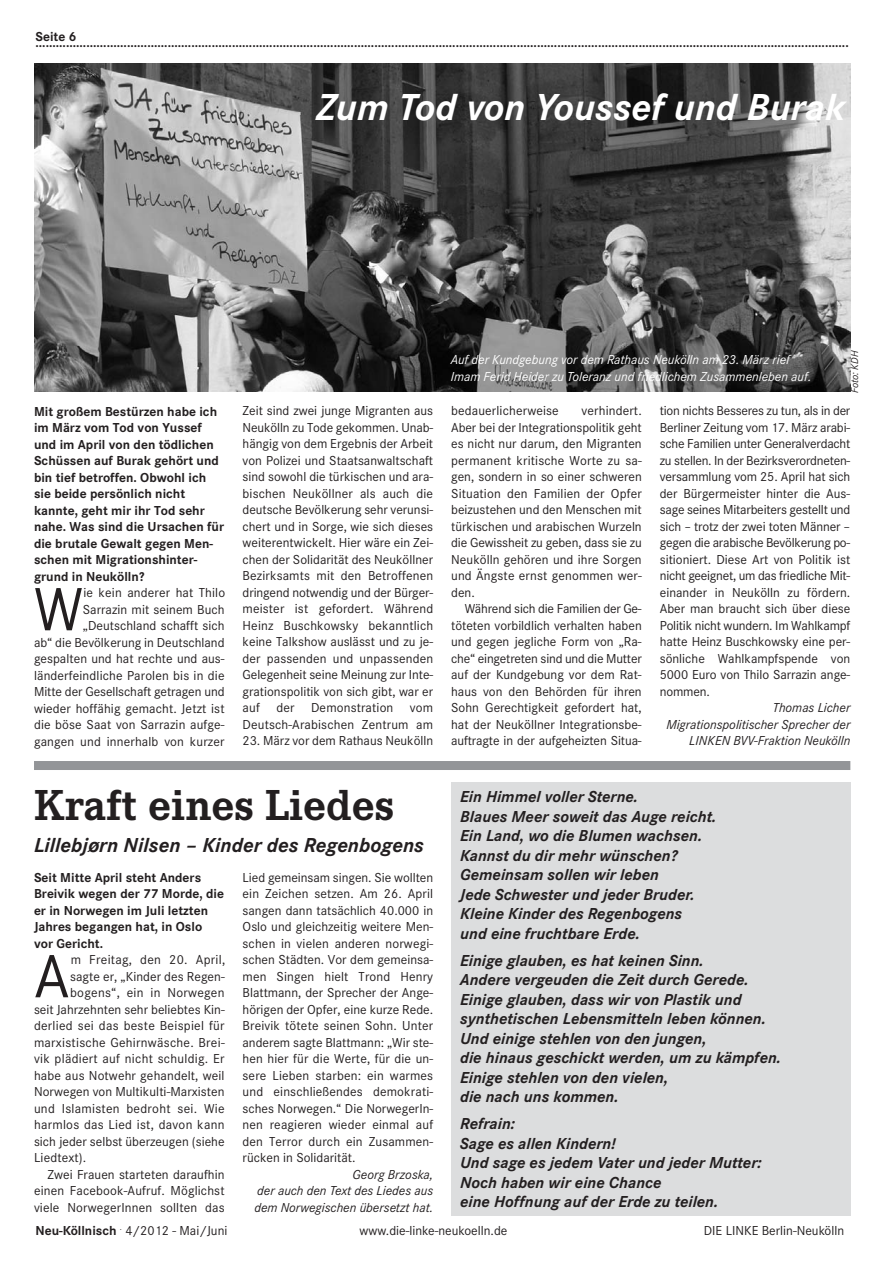
<style>
.page{position:relative;width:894px;height:1263px;background:#fff}
.page>*{position:absolute;margin:0;border:0;box-sizing:border-box;transform-origin:0 0}
.t1{font:63px "Corporate S";color:#231f20}
.t2{font:700 45px "Corporate E";color:#231f20}
.t3{font:italic 700 39px "Corporate S";color:#fff}
.t4{font:italic 700 21px "Corporate S";color:#231f20}
.t5{font:italic 700 16.5px/19.5px "Corporate S";color:#231f20}
.t6{font:13.5px/16.5px "Corporate S";letter-spacing:.01em;color:#231f20;text-align:justify}
.t7{font:700 13.5px/16.5px "Corporate S";color:#231f20}
.t8{font:italic 13.5px/16.5px "Corporate S";color:#231f20;text-align:justify}
.t9{font:italic 13.5px/16.5px "Corporate S";color:#fff}
.t10{font:italic 10.5px "Corporate S";letter-spacing:-.005em;color:#231f20}
.s1{font-weight:700}
</style>
<div class="page">
<div style="left:451px;top:783px;width:399px;height:433px;background:#dcddde"></div>
<div style="left:34px;top:761px;width:816px;height:9px;background:#939598"></div>
<img style="left:34px;top:64px;width:816px;height:327px">
<p class="t7" style="left:36px;top:29px;width:42px">Seite 6</p>
<p class="t7" style="left:36px;top:35px;width:815px">................................................................................................................................................................................................................................................</p>
<h3 class="t3" style="left:316px;top:93px;width:530px">Zum Tod von Youssef und Burak</h3>
<p class="t7" style="left:34px;top:404px;width:192px">Mit großem Bestürzen habe ich im März vom Tod von Yussef und im April von den tödlichen<br>Schüssen auf Burak gehört und bin tief betroffen. Obwohl ich sie beide persönlich nicht kannte, geht mir ihr Tod sehr nahe. Was sind die Ursachen für die brutale Gewalt gegen Men&shy;schen mit Migrationshinter&shy;grund in Neukölln?</p>
<h1 class="t1" style="left:34px;top:588px;width:50px">W</h1>
<p class="t6" style="left:34px;top:586px;width:193px;text-align:right">ie kein anderer hat Thilo<br>Sarrazin mit seinem Buch „Deutschland schafft sich<br>ab“ die Bevölkerung in Deutschland gespalten und hat rechte und aus&shy;länderfeindliche Parolen bis in die<br>Mitte der Gesellschaft getragen und wieder hoffähig gemacht. Jetzt ist die böse Saat von Sarrazin aufge&shy;gangen und innerhalb von kurzer</p>
<p class="t6" style="left:243px;top:404px;width:192px">Zeit sind zwei junge Migranten aus Neukölln zu Tode gekommen. Unab&shy;hängig von dem Ergebnis der Arbeit von Polizei und Staatsanwaltschaft sind sowohl die türkischen und ara&shy;bischen Neuköllner als auch die deutsche Bevölkerung sehr verunsi&shy;chert und in Sorge, wie sich dieses weiterentwickelt. Hier wäre ein Zei&shy;chen der Solidarität des Neuköllner Bezirksamts mit den Betroffenen dringend notwendig und der Bürger&shy;meister ist gefordert. Während Heinz Buschkowsky bekanntlich keine Talkshow auslässt und zu je&shy;der passenden und unpassenden Gelegenheit seine Meinung zur Inte&shy;grationspolitik von sich gibt, war er auf der Demonstration vom Deutsch-Arabischen Zentrum am</p>
<p class="t6" style="left:243px;top:734px;width:192px">23. März vor dem Rathaus Neukölln</p>
<p class="t9" style="left:451px;top:353px;width:362px">Auf der Kundgebung vor dem Rathaus Neukölln am 23. März rief<br>Imam Ferid Heider zu Toleranz und friedlichem Zusammenleben auf.</p>
<p class="t10" style="left:851px;top:393px;width:44px;rotate:-90deg">Foto: KDH</p>
<p class="t6" style="left:451px;top:404px;width:192px;text-indent:130px">verhindert.<br>Aber bei der Integrationspolitik geht es nicht nur darum, den Migranten permanent kritische Worte zu sa&shy;gen, sondern in so einer schweren Situation den Familien der Opfer beizustehen und den Menschen mit türkischen und arabischen Wurzeln die Gewissheit zu geben, dass sie zu Neukölln gehören und ihre Sorgen und Ängste ernst genommen wer&shy;den.</p>
<p class="t6" style="left:451px;top:602px;width:192px;text-indent:14px">Während sich die Familien der Ge&shy;töteten vorbildlich verhalten haben und gegen jegliche Form von „Ra&shy;che“ eingetreten sind und die Mutter auf der Kundgebung vor dem Rat&shy;haus von den Behörden für ihren Sohn Gerechtigkeit gefordert hat, hat der Neuköllner Integrationsbe&shy;auftragte in der aufgeheizten Situa-</p>
<p class="t6" style="left:451px;top:404px;width:109px">bedauerlicherweise</p>
<p class="t6" style="left:660px;top:404px;width:192px">tion nichts Besseres zu tun, als in der Berliner Zeitung vom 17. März arabi&shy;sche Familien unter Generalverdacht zu stellen. In der Bezirksverordneten&shy;versammlung vom 25. April hat sich der Bürgermeister hinter die Aus&shy;sage seines Mitarbeiters gestellt und sich – trotz der zwei toten Männer – gegen die arabische Bevölkerung po&shy;sitioniert. Diese Art von Politik ist nicht geeignet, um das friedliche Mit&shy;einander in Neukölln zu fördern.<br>Aber man braucht sich über diese Politik nicht wundern. Im Wahlkampf hatte Heinz Buschkowsky eine per&shy;sönliche Wahlkampfspende von 5000 Euro von Thilo Sarrazin ange&shy;nommen.</p>
<p class="t8" style="left:666px;top:701px;width:186px;text-align:right">Thomas Licher<br>Migrationspolitischer Sprecher der<br>LINKEN BVV-Fraktion Neukölln</p>
<h2 class="t2" style="left:34px;top:788px;width:362px">Kraft eines Liedes</h2>
<h3 class="t4" style="left:34px;top:837px;width:392px">Lillebjørn Nilsen – Kinder des Regenbogens</h3>
<p class="t5" style="left:460px;top:788px;width:258px">Ein Himmel voller Sterne.<br>Blaues Meer soweit das Auge reicht.<br>Ein Land, wo die Blumen wachsen.<br>Kannst du dir mehr wünschen?<br>Gemeinsam sollen wir leben<br>Jede Schwester und jeder Bruder.<br>Kleine Kinder des Regenbogens<br>und eine fruchtbare Erde.</p>
<p class="t5" style="left:460px;top:952px;width:322px">Einige glauben, es hat keinen Sinn.<br>Andere vergeuden die Zeit durch Gerede.<br>Einige glauben, dass wir von Plastik und synthetischen Lebensmitteln leben können.<br>Und einige stehlen von den jungen,<br>die hinaus geschickt werden, um zu kämpfen.<br>Einige stehlen von den vielen,<br>die nach uns kommen.</p>
<p class="t5" style="left:460px;top:1115px;width:303px">Refrain:<br>Sage es allen Kindern!<br>Und sage es jedem Vater und jeder Mutter:<br>Noch haben wir eine Chance<br>eine Hoffnung auf der Erde zu teilen.</p>
<p class="t6" style="left:243px;top:870px;width:192px">Lied gemeinsam singen. Sie wollten ein Zeichen setzen. Am 26. April sangen dann tatsächlich 40.000 in Oslo und gleichzeitig weitere Men&shy;schen in vielen anderen norwegi&shy;schen Städten. Vor dem gemeinsa&shy;men Singen hielt Trond Henry Blattmann, der Sprecher der Ange&shy;hörigen der Opfer, eine kurze Rede.<br>Breivik tötete seinen Sohn. Unter anderem sagte Blattmann: „Wir ste&shy;hen hier für die Werte, für die un&shy;sere Lieben starben: ein warmes und einschließendes demokrati&shy;sches Norwegen.“ Die NorwegerIn&shy;nen reagieren wieder einmal auf den Terror durch ein Zusammen - rücken in Solidarität.</p>
<p class="t8" style="left:254px;top:1167px;width:180px;text-indent:98px">Georg Brzoska, der auch den Text des Liedes aus dem Norwegischen übersetzt hat.</p>
<p class="t7" style="left:34px;top:870px;width:192px">Seit Mitte April steht Anders<br>Breivik wegen der 77 Morde, die er in Norwegen im Juli letzten<br>Jahres begangen hat, in Oslo vor Gericht.</p>
<h1 class="t1" style="left:34px;top:955px;width:37px">A</h1>
<p class="t6" style="left:71px;top:953px;width:156px">m Freitag, den 20. April,</p>
<p class="t6" style="left:70px;top:969px;width:156px">sagte er, „Kinder des Regen-</p>
<p class="t6" style="left:70px;top:986px;width:156px">bogens“, ein in Norwegen</p>
<p class="t6" style="left:34px;top:1002px;width:192px">seit Jahrzehnten sehr beliebtes Kin-</p>
<p class="t6" style="left:34px;top:1019px;width:192px">derlied sei das beste Beispiel für</p>
<p class="t6" style="left:34px;top:1035px;width:192px">marxistische Gehirnwäsche. Brei-</p>
<p class="t6" style="left:34px;top:1052px;width:192px">vik plädiert auf nicht schuldig. Er</p>
<p class="t6" style="left:34px;top:1068px;width:192px">habe aus Notwehr gehandelt, weil</p>
<p class="t6" style="left:34px;top:1085px;width:192px">Norwegen von Multikulti-Marxisten</p>
<p class="t6" style="left:34px;top:1101px;width:192px">und Islamisten bedroht sei. Wie</p>
<p class="t6" style="left:34px;top:1118px;width:192px">harmlos das Lied ist, davon kann</p>
<p class="t6" style="left:34px;top:1134px;width:192px">sich jeder selbst überzeugen (siehe</p>
<p class="t6" style="left:34px;top:1151px;width:54px">Liedtext).</p>
<p class="t6" style="left:48px;top:1167px;width:179px">Zwei Frauen starteten daraufhin</p>
<p class="t6" style="left:34px;top:1184px;width:192px">einen Facebook-Aufruf. Möglichst</p>
<p class="t6" style="left:34px;top:1200px;width:192px">viele NorwegerInnen sollten das</p>
<p class="t6" style="left:36px;top:1222px;width:193px"><span class="s1">Neu-Köllnisch</span> <sup>.</sup> 4/2012 - Mai/Juni</p>
<p class="t6" style="left:360px;top:1222px;width:149px">www.die-linke-neukoelln.de</p>
<p class="t6" style="left:704px;top:1222px;width:142px">DIE LINKE Berlin-Neukölln</p>
</div>
